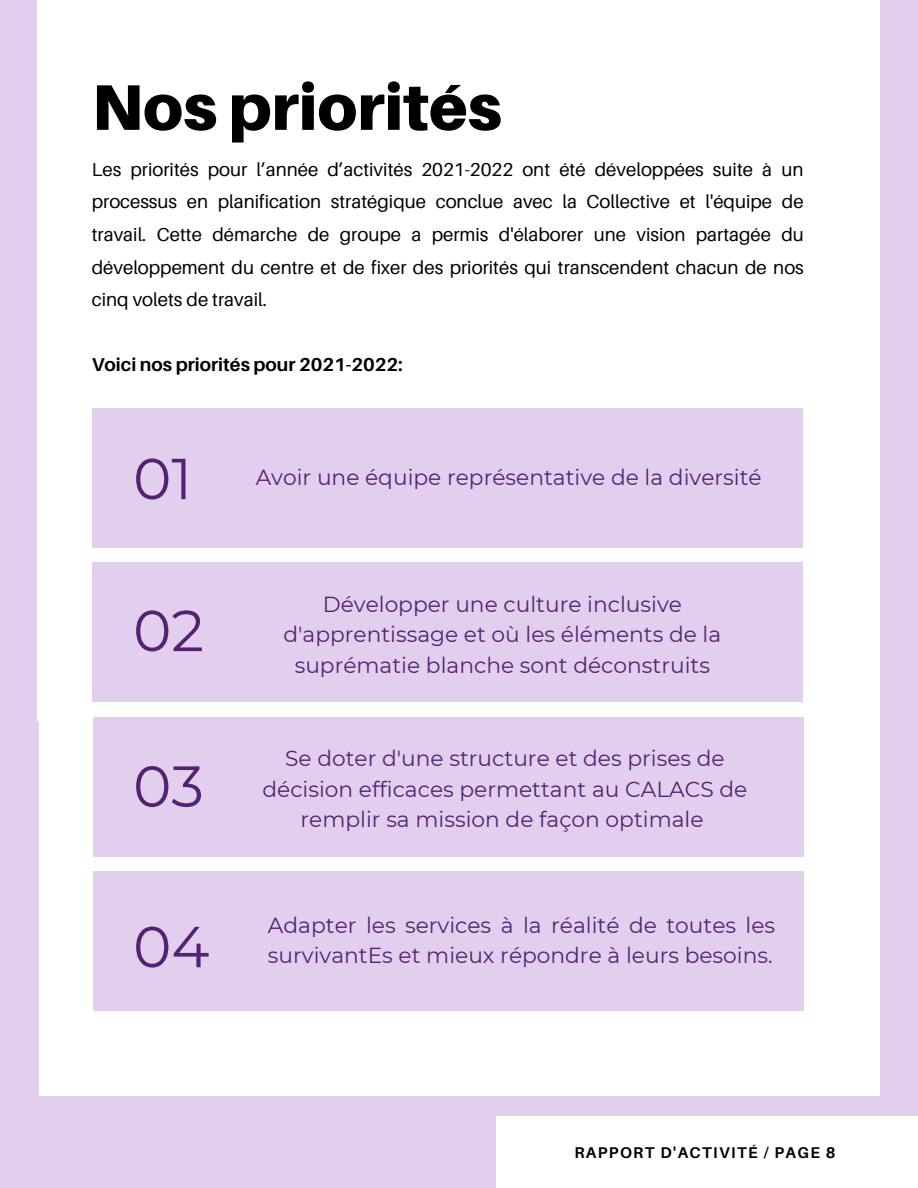
<style>
.page{position:relative;width:918px;height:1188px;background:#e2cfed}
.page>*{position:absolute;margin:0;border:0;box-sizing:border-box;transform-origin:0 0}
.t1{font:900 64.5px "Aileron";color:#000}
.t2{font:57.6px "Montserrat";color:#552273}
.t3{font:21.75px/30.3px "Montserrat";color:#552273;text-align:center}
.t4{font:18.75px/32.7px "Aileron";color:#000;text-align:justify}
.t5{font:700 18.75px "Aileron";color:#000}
.t6{font:700 15.6px "Aileron";letter-spacing:.09em;color:#000}
</style>
<div class="page">
<div style="left:496px;top:1117px;width:422px;height:71px;background:#fff"></div>
<div style="left:39px;top:0;width:840px;height:1096px;background:#fff"></div>
<div style="left:92px;top:409px;width:711px;height:139px;background:#e2cfed"></div>
<div style="left:92px;top:563px;width:711px;height:139px;background:#e2cfed"></div>
<div style="left:93px;top:717px;width:711px;height:139px;background:#e2cfed"></div>
<div style="left:93px;top:871px;width:711px;height:139px;background:#e2cfed"></div>
<h1 class="t1" style="left:92px;top:67px;width:411px">Nos priorités</h1>
<p class="t4" style="left:92px;top:152px;width:714px">Les priorités pour l’année d’activités 2021-2022 ont été développées suite à un processus en planification stratégique conclue avec la Collective et l'équipe de travail. Cette démarche de groupe a permis d'élaborer une vision partagée du développement du centre et de fixer des priorités qui transcendent chacun de nos cinq volets de travail.</p>
<p class="t5" style="left:92px;top:353px;width:312px">Voici nos priorités pour 2021-2022:</p>
<h2 class="t2" style="left:133px;top:443px;width:60px">01</h2>
<p class="t3" style="left:256px;top:462px;width:507px">Avoir une équipe représentative de la diversité</p>
<h2 class="t2" style="left:133px;top:595px;width:72px">02</h2>
<h2 class="t2" style="left:133px;top:751px;width:72px">03</h2>
<p class="t3" style="left:283px;top:589px;width:439px">Développer une culture inclusive d'apprentissage et où les éléments de la suprématie blanche sont déconstruits</p>
<p class="t3" style="left:262px;top:743px;width:486px">Se doter d'une structure et des prises de décision efficaces permettant au CALACS de remplir sa mission de façon optimale</p>
<h2 class="t2" style="left:133px;top:911px;width:78px">04</h2>
<p class="t3" style="left:268px;top:910px;width:509px;text-align:left">Adapter les services à la réalité de toutes les survivantEs et mieux répondre à leurs besoins.</p>
<p class="t6" style="left:574px;top:1143px;width:263px">RAPPORT D'ACTIVITÉ / PAGE 8</p>
</div>
